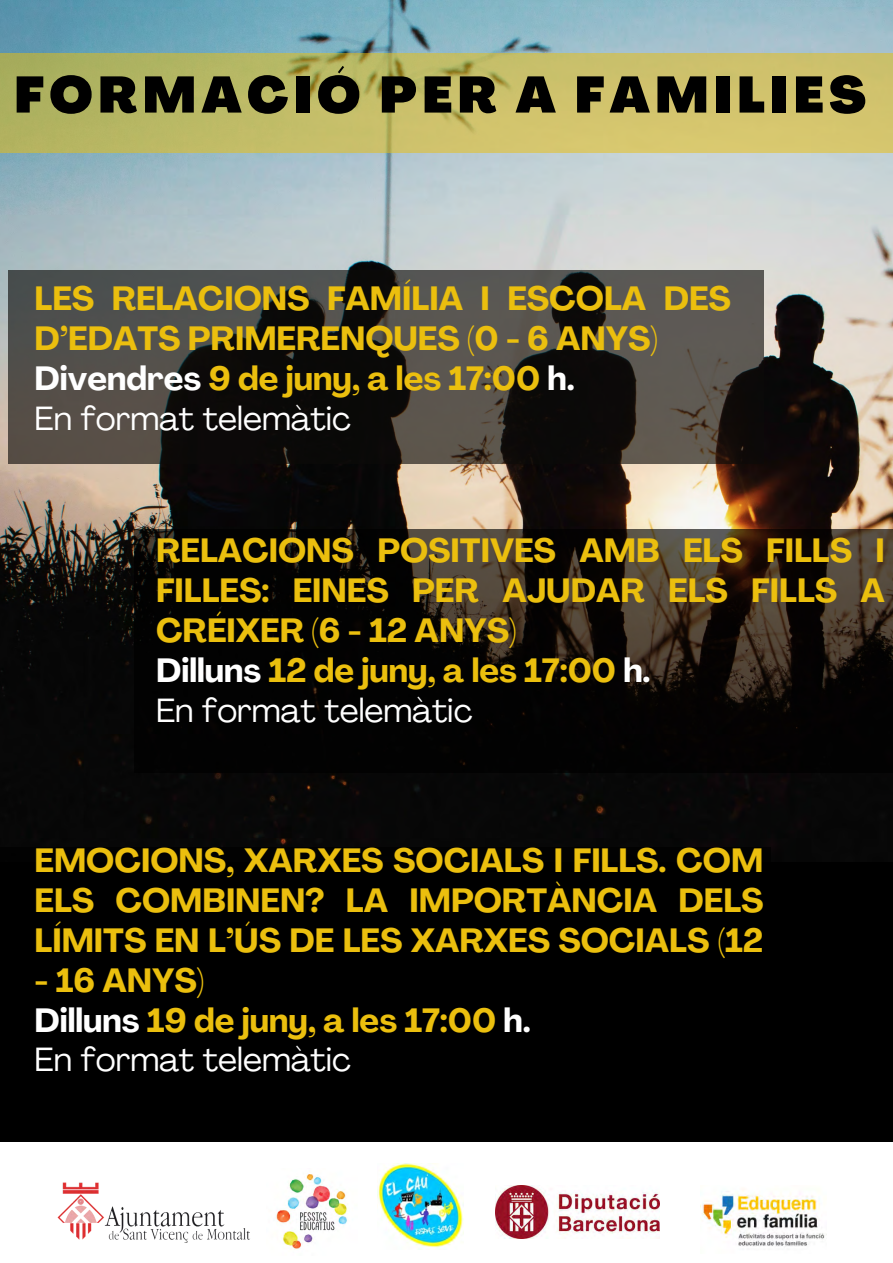
<style>
.page{position:relative;width:893px;height:1263px;background:#000}
.page>*{position:absolute;margin:0;border:0;box-sizing:border-box;transform-origin:0 0}
.t1{font:900 50.25px "Agrandir";letter-spacing:.1em;color:#000}
.t2{font:700 33.15px/40px "Agrandir";color:#ebbf0e;text-align:justify}
.t3{font:33.15px "Agrandir";color:#fff}
.s1{color:#fff}
</style>
<div class="page">
<img style="left:0;top:0;width:893px;height:851px">
<svg style="left:8px;top:271px;width:755px;height:192px"></svg>
<svg style="left:0;top:53px;width:893px;height:100px;background:#c4bc67"></svg>
<div style="left:0;top:1142px;width:893px;height:121px;background:#fff"></div>
<img style="left:700px;top:1191px;width:125px;height:55px">
<img style="left:495px;top:1186px;width:164px;height:52px">
<img style="left:57px;top:1182px;width:193px;height:61px">
<svg style="left:134px;top:530px;width:759px;height:243px"></svg>
<div style="left:0;top:848px;width:770px;height:192px;background:#000"></div>
<img style="left:377px;top:1163px;width:87px;height:85px">
<img style="left:276px;top:1174px;width:72px;height:76px">
<p class="t1" style="left:14px;top:75px;width:853px">FORMACIÓ PER A FAMILIES</p>
<p class="t2" style="left:35px;top:282px;width:698px">LES RELACIONS FAMÍLIA I ESCOLA DES<br>D’EDATS PRIMERENQUES (0 - 6 ANYS)</p>
<p class="t2" style="left:35px;top:362px;width:542px"><span class="s1">Divendres</span> 9 de juny, a les 17:00 <span class="s1">h.</span></p>
<p class="t3" style="left:35px;top:405px;width:318px">En format telemàtic</p>
<p class="t2" style="left:156px;top:534px;width:730px">RELACIONS POSITIVES AMB ELS FILLS I FILLES: EINES PER AJUDAR ELS FILLS A CRÉIXER (6 - 12 ANYS)</p>
<p class="t2" style="left:156px;top:653px;width:496px"><span class="s1">Dilluns</span> 12 de juny, a les 17:00 <span class="s1">h.</span></p>
<p class="t3" style="left:156px;top:697px;width:318px">En format telemàtic</p>
<p class="t2" style="left:35px;top:843px;width:730px">EMOCIONS, XARXES SOCIALS I FILLS. COM ELS COMBINEN? LA IMPORTÀNCIA DELS LÍMITS EN L’ÚS DE LES XARXES SOCIALS (12</p>
<p class="t2" style="left:35px;top:963px;width:171px">- 16 ANYS)</p>
<p class="t2" style="left:35px;top:1003px;width:498px"><span class="s1">Dilluns</span> 19 de juny, a les 17:00 <span class="s1">h.</span></p>
<p class="t3" style="left:35px;top:1046px;width:318px">En format telemàtic</p>
</div>
